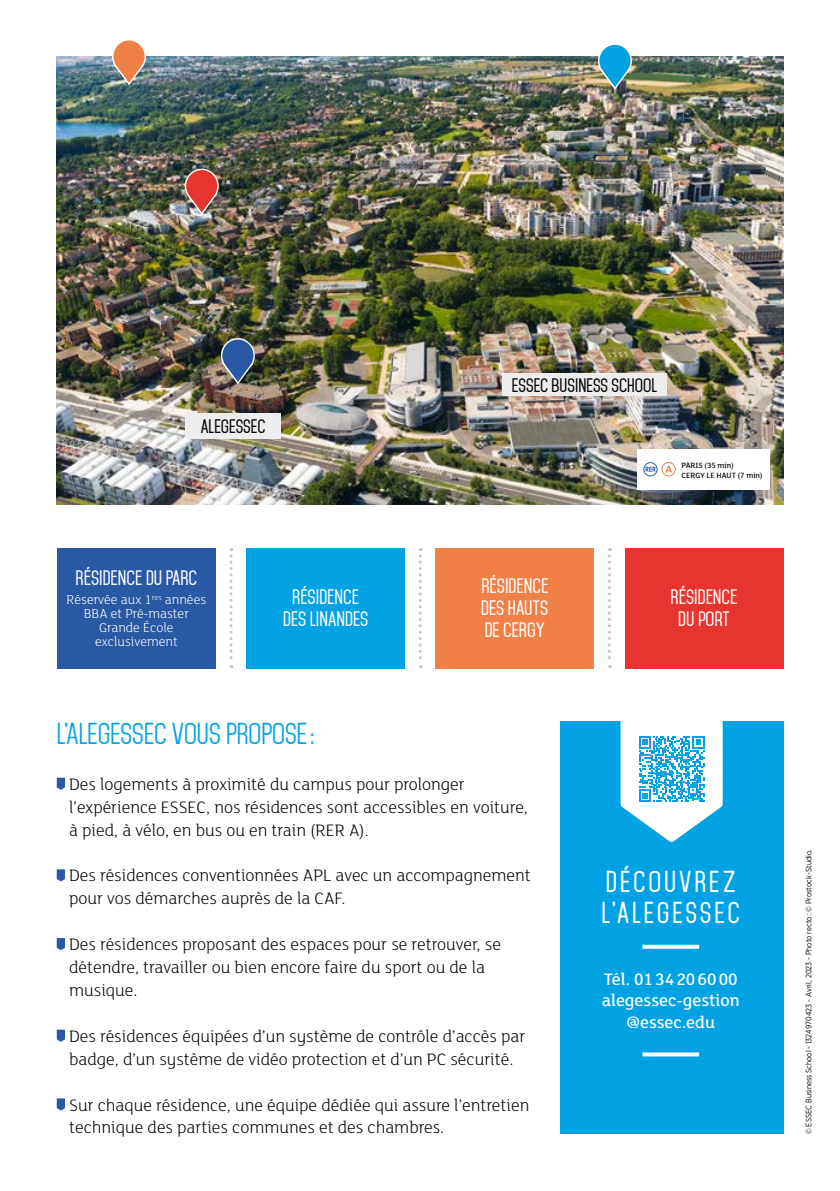
<style>
.page{position:relative;width:840px;height:1191px;background:#fff}
.page>*{position:absolute;margin:0;border:0;box-sizing:border-box;transform-origin:0 0}
.t1{font:26px "Mohave";color:#00a2e3}
.t2{font:600 26px/31.2px "Mohave";letter-spacing:.11em;color:#fff}
.t3{font:300 18px/22.8px "FS Lola";color:#000}
.t4{font:600 18px/22px "Mohave";color:#fff;text-align:center}
.t5{font:500 18px/21.6px "FS Lola";color:#fff;text-align:center}
.t6{font:600 16.8px "Mohave";color:#000}
.t7{font:300 14px/14px "FS Lola";color:#fff;text-align:center}
.t8{font:500 8.2px/9.8px "FS Lola";color:#000}
.t9{font:8px "Gotham Narrow";letter-spacing:.005em;color:#000;scale:.95 1}
</style>
<div class="page">
<svg style="left:57px;top:777px;width:8px;height:13px"></svg>
<svg style="left:57px;top:869px;width:8px;height:12px"></svg>
<svg style="left:57px;top:938px;width:8px;height:12px"></svg>
<svg style="left:57px;top:1029px;width:8px;height:12px"></svg>
<svg style="left:57px;top:1098px;width:8px;height:12px"></svg>
<div style="left:559px;top:721px;width:223px;height:412px;background:#00a2e3"></div>
<svg style="left:642px;top:944px;width:56px;height:4px"></svg>
<svg style="left:642px;top:1052px;width:56px;height:4px"></svg>
<img style="left:57px;top:57px;width:725px;height:447px">
<svg style="left:220px;top:337px;width:35px;height:48px;background:#4f6788"></svg>
<svg style="left:184px;top:168px;width:35px;height:48px;background:#bd605c"></svg>
<svg style="left:111px;top:40px;width:36px;height:46px;background:#cd997c"></svg>
<svg style="left:597px;top:44px;width:35px;height:47px;background:#54a9c3"></svg>
<div style="left:185px;top:413px;width:96px;height:25px;background:#ededed"></div>
<div style="left:502px;top:374px;width:164px;height:22px;background:#ededed"></div>
<div style="left:636px;top:450px;width:133px;height:40px;background:#fff"></div>
<svg style="left:661px;top:462px;width:14px;height:14px"></svg>
<svg style="left:662px;top:463px;width:12px;height:12px"></svg>
<svg style="left:665px;top:466px;width:6px;height:6px"></svg>
<svg style="left:643px;top:462px;width:14px;height:14px"></svg>
<svg style="left:620px;top:721px;width:102px;height:121px"></svg>
<div style="left:631px;top:729px;width:80px;height:80px;border:1px solid #fff"></div>
<svg style="left:229px;top:548px;width:3px;height:120px"></svg>
<svg style="left:418px;top:548px;width:3px;height:120px"></svg>
<svg style="left:608px;top:548px;width:2px;height:120px"></svg>
<div style="left:57px;top:548px;width:158px;height:120px;background:#2958a5"></div>
<div style="left:246px;top:548px;width:158px;height:120px;background:#00a2e3"></div>
<div style="left:435px;top:548px;width:158px;height:120px;background:#f08046"></div>
<div style="left:624px;top:548px;width:158px;height:120px;background:#e73431"></div>
<p class="t6" style="left:201px;top:416px;width:66px">ALEGESSEC</p>
<p class="t6" style="left:511px;top:375px;width:147px">ESSEC BUSINESS SCHOOL</p>
<p class="t8" style="left:681px;top:460px;width:82px">PARIS (35 min)<br>CERGY LE HAUT (7 min)</p>
<p class="t4" style="left:75px;top:567px;width:123px">RÉSIDENCE DU PARC</p>
<p class="t7" style="left:67px;top:592px;width:141px">Réservée aux 1<sup>res</sup> années<br>BBA et Pré-master<br>Grande École exclusivement</p>
<p class="t4" style="left:283px;top:586px;width:86px">RÉSIDENCE<br>DES LINANDES</p>
<p class="t4" style="left:481px;top:575px;width:69px;text-align:justify">RÉSIDENCE DES HAUTS DE CERGY</p>
<p class="t4" style="left:670px;top:586px;width:68px">RÉSIDENCE<br>DU PORT</p>
<h1 class="t1" style="left:57px;top:717px;width:259px">L’ALEGESSEC VOUS PROPOSE:</h1>
<p class="t3" style="left:69px;top:772px;width:460px">Des logements à proximité du campus pour prolonger l’expérience ESSEC, nos résidences sont accessibles en voiture, à pied, à vélo, en bus ou en train (RER A).</p>
<p class="t3" style="left:69px;top:863px;width:463px">Des résidences conventionnées APL avec un accompagnement pour vos démarches auprès de la CAF.</p>
<p class="t3" style="left:69px;top:932px;width:433px">Des résidences proposant des espaces pour se retrouver, se détendre, travailler ou bien encore faire du sport ou de la musique.</p>
<p class="t3" style="left:69px;top:1024px;width:457px">Des résidences équipées d’un système de contrôle d’accès par badge, d’un système de vidéo protection et d’un PC sécurité.</p>
<p class="t3" style="left:69px;top:1092px;width:461px">Sur chaque résidence, une équipe dédiée qui assure l’entretien technique des parties communes et des chambres.</p>
<h1 class="t2" style="left:601px;top:866px;width:140px">DÉCOUVREZ<br>L’ALEGESSEC</h1>
<p class="t5" style="left:601px;top:967px;width:139px">Tél. 0134206000 alegessec-gestion @essec.edu</p>
<p class="t9" style="left:803px;top:1134px;width:301px;rotate:-90deg">© ESSEC Business School - 1324970423 - Avril, 2023 - Photo recto : © Prostock-Studio.</p>
</div>
